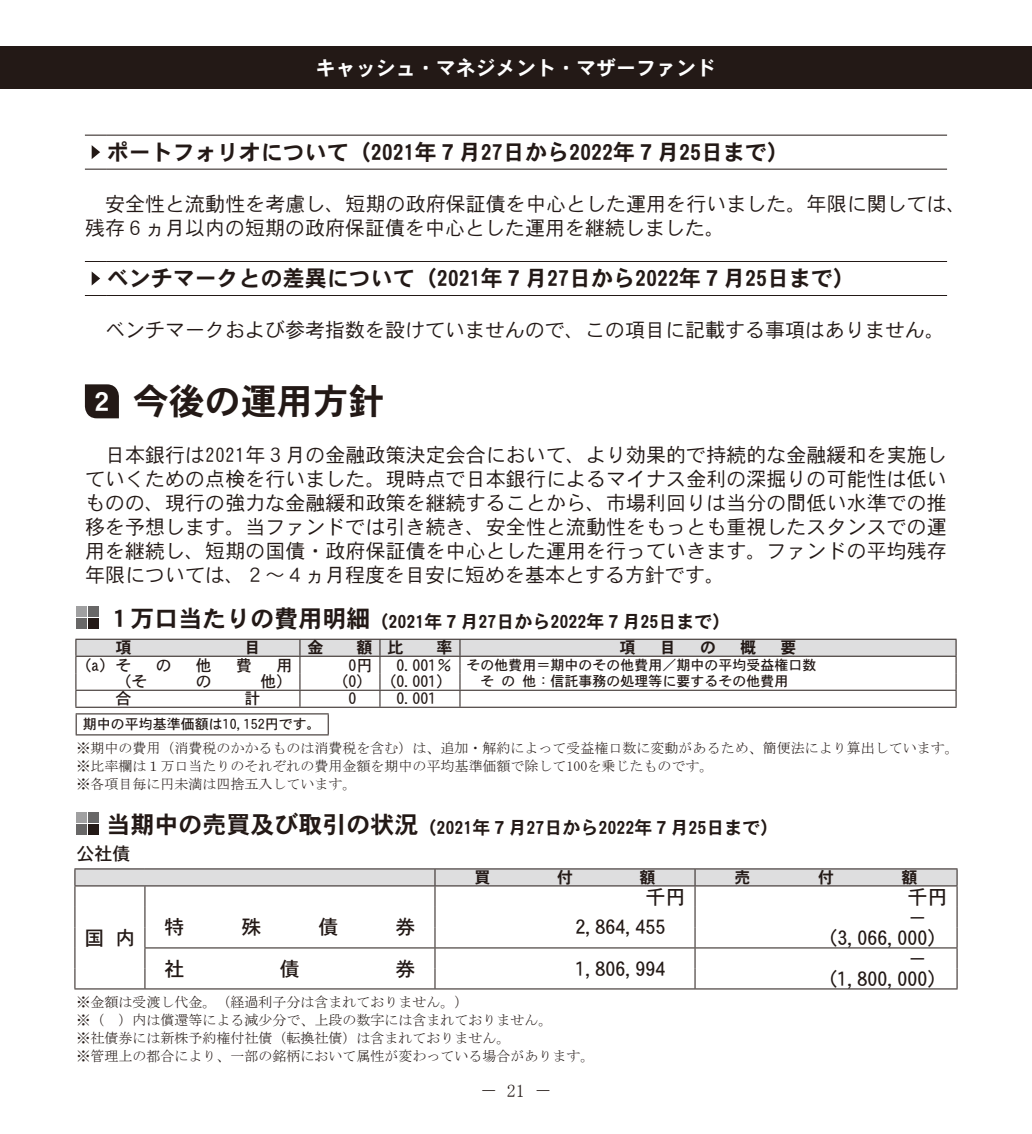
<style>
.page{position:relative;width:1032px;height:1134px;background:#fff}
.page>*{position:absolute;margin:0;border:0;box-sizing:border-box;transform-origin:0 0}
.t1{font:36px "DFHS Gothic W7 WIN RKSJ H";color:#231916}
.t2{font:22px "DFHS Gothic W7 WIN RKSJ H";color:#231916}
.t3{font:20px/24px "DFHS Gothic W3 WIN RKSJ H";color:#231916}
.t4{font:20px/20px "DFHS Gothic W5 WIN RKSJ H";color:#231916}
.t5{font:20px "DFHS Gothic W7 WIN RKSJ H";color:#fff}
.t6{font:18px "DFHS Gothic W7 WIN RKSJ H";color:#231916}
.t7{font:18px "MS Mincho";color:#231916}
.t8{font:18px "DFHS Gothic W5 WIN RKSJ H";color:#231916}
.t9{font:16px "DFHS Gothic W5 WIN RKSJ H";color:#231916}
.t10{font:16px "DFHS Gothic W7 WIN RKSJ H";color:#231916}
.t11{font:14px/18px "MS Mincho";color:#231916}
.t12{font:14px "DFHS Gothic W5 WIN RKSJ H";color:#231916}
.s1{font-size:26px;color:#fff}
.s2{font-size:24px}
.s3{font-size:16px}
</style>
<div class="page">
<div style="left:0;top:46px;width:1032px;height:43px;background:#231916"></div>
<svg style="left:85px;top:135px;width:22px;height:1px"></svg>
<hr style="left:107px;top:135px;width:840px;height:1px;background:#231916">
<svg style="left:85px;top:169px;width:22px;height:1px"></svg>
<hr style="left:107px;top:169px;width:840px;height:1px;background:#231916">
<svg style="left:92px;top:145px;width:8px;height:14px"></svg>
<svg style="left:85px;top:261px;width:22px;height:1px"></svg>
<hr style="left:107px;top:261px;width:840px;height:1px;background:#231916">
<svg style="left:85px;top:295px;width:22px;height:1px"></svg>
<hr style="left:107px;top:295px;width:840px;height:1px;background:#231916">
<svg style="left:92px;top:272px;width:8px;height:13px"></svg>
<svg style="left:85px;top:384px;width:34px;height:34px"></svg>
<div style="left:76px;top:606px;width:11px;height:11px;background:#a0a0a1"></div>
<div style="left:76px;top:618px;width:11px;height:11px;background:#686767"></div>
<div style="left:89px;top:618px;width:10px;height:11px;background:#231916"></div>
<div style="left:89px;top:606px;width:10px;height:11px;background:#686767"></div>
<svg style="left:75px;top:639px;width:881px;height:68px"></svg>
<hr style="left:75px;top:707px;width:225px;height:1px;background:#231916">
<hr style="left:300px;top:707px;width:80px;height:1px;background:#231916">
<hr style="left:380px;top:707px;width:80px;height:1px;background:#231916">
<hr style="left:460px;top:707px;width:496px;height:1px;background:#231916">
<hr style="left:76px;top:713px;width:253px;height:1px;background:#231916">
<svg style="left:76px;top:714px;width:1px;height:20px"></svg>
<svg style="left:328px;top:714px;width:1px;height:20px"></svg>
<hr style="left:76px;top:734px;width:253px;height:1px;background:#231916">
<div style="left:76px;top:812px;width:11px;height:11px;background:#a0a0a1"></div>
<div style="left:76px;top:824px;width:11px;height:11px;background:#686767"></div>
<div style="left:89px;top:824px;width:10px;height:11px;background:#231916"></div>
<div style="left:89px;top:812px;width:10px;height:11px;background:#686767"></div>
<hr style="left:74px;top:868px;width:71px;height:1px;background:#231916">
<hr style="left:145px;top:868px;width:290px;height:1px;background:#231916">
<hr style="left:435px;top:868px;width:260px;height:1px;background:#231916">
<hr style="left:695px;top:868px;width:262px;height:1px;background:#231916">
<hr style="left:74px;top:988px;width:71px;height:1px;background:#231916">
<hr style="left:145px;top:988px;width:290px;height:1px;background:#231916">
<hr style="left:435px;top:988px;width:260px;height:1px;background:#231916">
<hr style="left:695px;top:988px;width:262px;height:1px;background:#231916">
<svg style="left:74px;top:869px;width:883px;height:119px"></svg>
<p class="t5" style="left:316px;top:57px;width:401px">キャッシュ・マネジメント・マザーファンド</p>
<p class="t2" style="left:107px;top:141px;width:684px">ポートフォリオについて（2021年７月27日から2022年７月25日まで）</p>
<p class="t3" style="left:85px;top:191px;width:883px">　安全性と流動性を考慮し、短期の政府保証債を中心とした運用を行いました。年限に関しては、残存６ヵ月以内の短期の政府保証債を中心とした運用を継続しました。</p>
<p class="t2" style="left:107px;top:267px;width:750px">ベンチマークとの差異について（2021年７月27日から2022年７月25日まで）</p>
<p class="t3" style="left:85px;top:318px;width:862px">　ベンチマークおよび参考指数を設けていませんので、この項目に記載する事項はありません。</p>
<h1 class="t1" style="left:89px;top:383px;width:298px"><span class="s1">２</span> 今後の運用方針</h1>
<p class="t3" style="left:85px;top:443px;width:863px;text-align:justify">　日本銀行は2021年３月の金融政策決定会合において、より効果的で持続的な金融緩和を実施していくための点検を行いました。現時点で日本銀行によるマイナス金利の深掘りの可能性は低いものの、現行の強力な金融緩和政策を継続することから、市場利回りは当分の間低い水準での推移を予想します。当ファンドでは引き続き、安全性と流動性をもっとも重視したスタンスでの運用を継続し、短期の国債・政府保証債を中心とした運用を行っていきます。ファンドの平均残存年限については、２～４ヵ月程度を目安に短めを基本とする方針です。</p>
<p class="t6" style="left:106px;top:612px;width:626px"><span class="s2">１万口当たりの費用明細</span>（2021年７月27日から2022年７月25日まで）</p>
<p class="t10" style="left:115px;top:640px;width:18px">項</p>
<p class="t10" style="left:244px;top:640px;width:17px">目</p>
<p class="t10" style="left:307px;top:640px;width:17px">金</p>
<p class="t10" style="left:356px;top:640px;width:48px">額 比</p>
<p class="t10" style="left:436px;top:640px;width:17px">率</p>
<p class="t10" style="left:619px;top:640px;width:17px">項</p>
<p class="t10" style="left:660px;top:640px;width:17px">目</p>
<p class="t10" style="left:700px;top:640px;width:17px">の</p>
<p class="t10" style="left:740px;top:640px;width:17px">概</p>
<p class="t10" style="left:780px;top:640px;width:17px">要</p>
<p class="t9" style="left:83px;top:657px;width:50px">(a) そ</p>
<p class="t9" style="left:156px;top:657px;width:17px">の</p>
<p class="t9" style="left:196px;top:657px;width:17px">他</p>
<p class="t9" style="left:236px;top:657px;width:17px">費</p>
<p class="t9" style="left:276px;top:657px;width:17px">用</p>
<p class="t9" style="left:348px;top:657px;width:25px">0円</p>
<p class="t12" style="left:396px;top:658px;width:422px"><span class="s3">0.001％</span> その他費用＝期中のその他費用／期中の平均受益権口数</p>
<p class="t9" style="left:115px;top:673px;width:34px">（そ</p>
<p class="t9" style="left:196px;top:673px;width:17px">の</p>
<p class="t9" style="left:260px;top:673px;width:33px">他）</p>
<p class="t9" style="left:340px;top:673px;width:105px">(0) (0.001)</p>
<p class="t12" style="left:480px;top:674px;width:309px">そ の 他：信託事務の処理等に要するその他費用</p>
<p class="t9" style="left:115px;top:691px;width:18px">合</p>
<p class="t9" style="left:244px;top:691px;width:17px">計</p>
<p class="t9" style="left:348px;top:691px;width:9px">0</p>
<p class="t9" style="left:396px;top:691px;width:41px">0.001</p>
<p class="t12" style="left:83px;top:717px;width:240px">期中の平均基準価額は10,152円です。</p>
<p class="t11" style="left:77px;top:739px;width:883px">※期中の費用（消費税のかかるものは消費税を含む）は、追加・解約によって受益権口数に変動があるため、簡便法により算出しています。※比率欄は１万口当たりのそれぞれの費用金額を期中の平均基準価額で除して100を乗じたものです。<br>※各項目毎に円未満は四捨五入しています。</p>
<p class="t6" style="left:106px;top:818px;width:674px"><span class="s2">当期中の売買及び取引の状況</span>（2021年７月27日から2022年７月25日まで）</p>
<p class="t8" style="left:77px;top:845px;width:55px">公社債</p>
<p class="t10" style="left:474px;top:869px;width:17px">買</p>
<p class="t10" style="left:557px;top:869px;width:17px">付</p>
<p class="t10" style="left:639px;top:869px;width:17px">額</p>
<p class="t10" style="left:734px;top:869px;width:17px">売</p>
<p class="t10" style="left:818px;top:869px;width:17px">付</p>
<p class="t10" style="left:901px;top:869px;width:17px">額</p>
<p class="t4" style="left:645px;top:887px;width:41px">千円</p>
<p class="t4" style="left:907px;top:887px;width:41px">千円</p>
<p class="t4" style="left:164px;top:917px;width:21px">特</p>
<p class="t4" style="left:241px;top:917px;width:21px">殊</p>
<p class="t4" style="left:318px;top:917px;width:21px">債</p>
<p class="t4" style="left:395px;top:917px;width:21px">券</p>
<p class="t4" style="left:575px;top:917px;width:91px">2,864,455</p>
<p class="t4" style="left:827px;top:907px;width:111px;text-indent:80px">－(3,066,000)</p>
<p class="t4" style="left:164px;top:958px;width:21px">社</p>
<p class="t4" style="left:280px;top:958px;width:21px">債</p>
<p class="t4" style="left:395px;top:958px;width:21px">券</p>
<p class="t4" style="left:575px;top:958px;width:91px">1,806,994</p>
<p class="t4" style="left:827px;top:948px;width:111px;text-indent:80px">－(1,800,000)</p>
<p class="t11" style="left:77px;top:993px;width:520px">※金額は受渡し代金。（経過利子分は含まれておりません。）<br>※（　）内は償還等による減少分で、上段の数字には含まれておりません。<br>※社債券には新株予約権付社債（転換社債）は含まれておりません。<br>※管理上の都合により、一部の銘柄において属性が変わっている場合があります。</p>
<p class="t4" style="left:84px;top:927px;width:52px">国内</p>
<p class="t7" style="left:507px;top:1081px;width:20px">21</p>
<p class="t7" style="left:480px;top:1081px;width:74px">－　　－</p>
</div>
